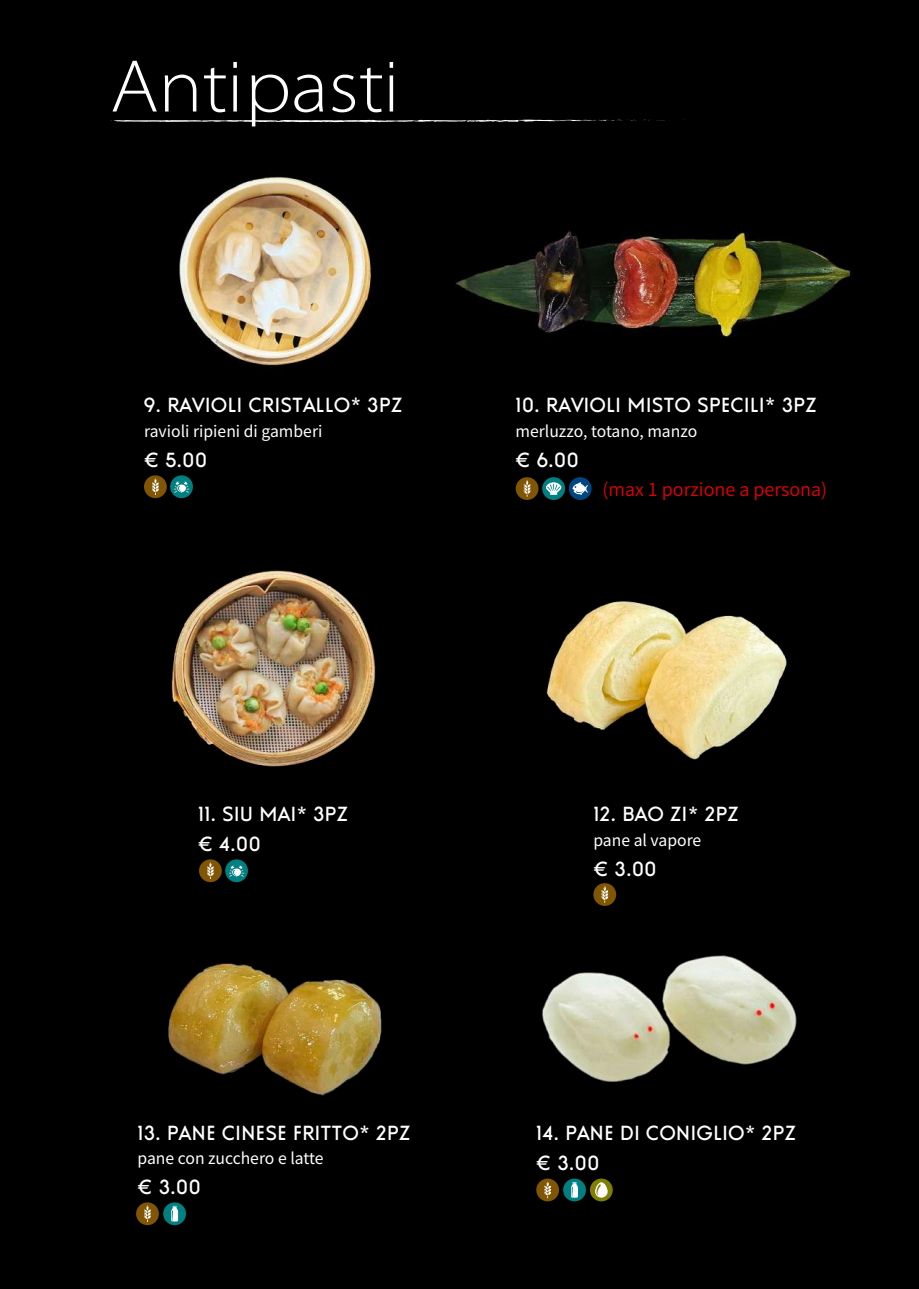
<style>
.page{position:relative;width:919px;height:1289px;background:#fff}
.page>*{position:absolute;margin:0;border:0;box-sizing:border-box;transform-origin:0 0}
.t1{font:75px "ZHSRXT GBK1 0";color:#fff}
.t2{font:21px/30px "Universal Doomsday";color:#fff}
.t3{font:18px "Source Han Sans CN";color:#e50000}
.t4{font:15.75px "Source Han Sans CN";color:#fff}
</style>
<div class="page">
<div style="left:0;top:0;width:918px;height:1288px;background:#000"></div>
<img style="left:455px;top:231px;width:397px;height:106px">
<img style="left:542px;top:955px;width:255px;height:127px">
<img style="left:171px;top:570px;width:205px;height:197px">
<img style="left:168px;top:963px;width:214px;height:133px">
<img style="left:546px;top:601px;width:241px;height:159px">
<img style="left:179px;top:176px;width:195px;height:190px">
<div style="left:568px;top:477px;width:23px;height:23px;background:#004680;border-radius:50%"></div>
<svg style="left:572px;top:482px;width:16px;height:13px"></svg>
<div style="left:542px;top:477px;width:23px;height:23px;background:#008080;border-radius:50%"></div>
<svg style="left:546px;top:482px;width:15px;height:13px"></svg>
<div style="left:515px;top:477px;width:23px;height:23px;background:#805504;border-radius:50%"></div>
<svg style="left:523px;top:480px;width:8px;height:17px"></svg>
<div style="left:225px;top:859px;width:23px;height:23px;background:#008080;border-radius:50%"></div>
<svg style="left:229px;top:865px;width:15px;height:11px"></svg>
<div style="left:199px;top:859px;width:23px;height:23px;background:#805504;border-radius:50%"></div>
<svg style="left:207px;top:862px;width:7px;height:17px"></svg>
<div style="left:170px;top:475px;width:23px;height:23px;background:#008080;border-radius:50%"></div>
<svg style="left:174px;top:481px;width:15px;height:11px"></svg>
<div style="left:144px;top:475px;width:23px;height:23px;background:#805504;border-radius:50%"></div>
<svg style="left:152px;top:478px;width:7px;height:17px"></svg>
<div style="left:593px;top:883px;width:23px;height:22px;background:#805504;border-radius:50%"></div>
<svg style="left:601px;top:886px;width:7px;height:16px"></svg>
<svg style="left:590px;top:1178px;width:22px;height:23px"></svg>
<div style="left:595px;top:1182px;width:12px;height:15px;background:#fff;border-radius:6px"></div>
<svg style="left:596px;top:1184px;width:4px;height:11px"></svg>
<div style="left:536px;top:1178px;width:23px;height:23px;background:#805504;border-radius:50%"></div>
<svg style="left:544px;top:1181px;width:7px;height:17px"></svg>
<div style="left:563px;top:1178px;width:23px;height:23px;background:#008080;border-radius:50%"></div>
<svg style="left:571px;top:1182px;width:7px;height:15px"></svg>
<div style="left:136px;top:1202px;width:23px;height:23px;background:#805504;border-radius:50%"></div>
<svg style="left:144px;top:1205px;width:7px;height:16px"></svg>
<div style="left:163px;top:1202px;width:23px;height:23px;background:#008080;border-radius:50%"></div>
<svg style="left:171px;top:1205px;width:7px;height:16px"></svg>
<svg style="left:110px;top:119px;width:555px;height:4px"></svg>
<h1 class="t1" style="left:110px;top:45px;width:292px">Antipasti</h1>
<p class="t2" style="left:144px;top:391px;width:260px">9. RAVIOLI CRISTALLO* 3PZ</p>
<p class="t4" style="left:144px;top:422px;width:180px">ravioli ripieni di gamberi</p>
<p class="t2" style="left:144px;top:445px;width:65px">€ 5.00</p>
<p class="t2" style="left:515px;top:391px;width:303px">10. RAVIOLI MISTO SPECILI* 3PZ</p>
<p class="t4" style="left:515px;top:422px;width:183px">merluzzo, totano, manzo</p>
<p class="t2" style="left:515px;top:445px;width:65px">€ 6.00</p>
<p class="t3" style="left:602px;top:479px;width:226px">(max 1 porzione a persona)</p>
<p class="t2" style="left:198px;top:799px;width:152px">11. SIU MAI* 3PZ € 4.00</p>
<p class="t2" style="left:137px;top:1117px;width:274px">13. PANE CINESE FRITTO* 2PZ</p>
<p class="t4" style="left:137px;top:1149px;width:187px">pane con zucchero e latte</p>
<p class="t2" style="left:137px;top:1172px;width:65px">€ 3.00</p>
<p class="t2" style="left:593px;top:799px;width:147px">12. BAO ZI* 2PZ</p>
<p class="t4" style="left:593px;top:831px;width:109px">pane al vapore</p>
<p class="t2" style="left:593px;top:854px;width:65px">€ 3.00</p>
<p class="t2" style="left:536px;top:1117px;width:261px">14. PANE DI CONIGLIO* 2PZ € 3.00</p>
</div>
